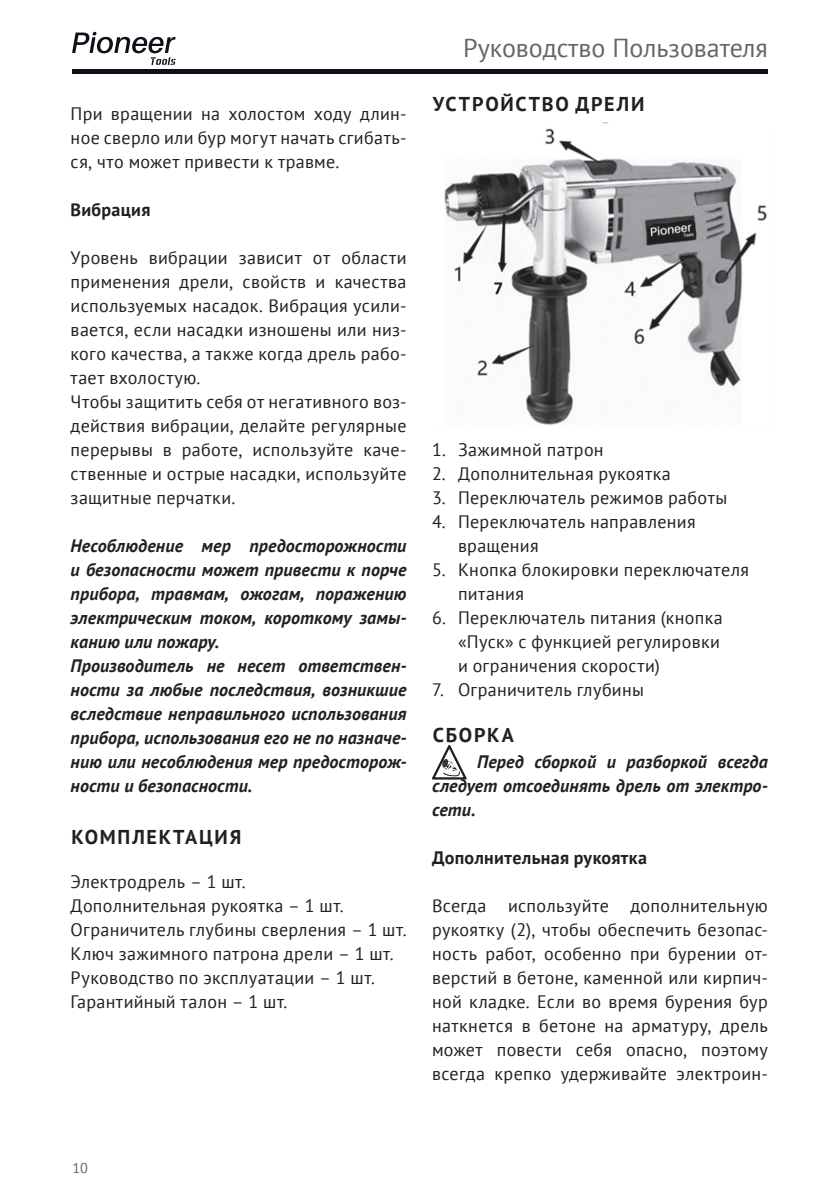
<style>
.page{position:relative;width:840px;height:1191px;background:#fff}
.page>*{position:absolute;margin:0;border:0;box-sizing:border-box;transform-origin:0 0}
.t1{font:26px "PT Sans";color:#626669}
.Заголовки{font:700 20px "PT Sans";letter-spacing:.085em;color:#231f20}
.Основной_текст{font:18px/24px "PT Sans";letter-spacing:.02em;color:#231f20;text-align:justify}
.Основной_текстовый_б{font:18px/24px "PT Sans";letter-spacing:.02em;color:#231f20;text-align:justify}
.внимание{font:italic 700 18px/24px "PT Sans";letter-spacing:.01em;color:#231f20;text-align:justify}
.Основной_текст_для_с{font:18px/24px "PT Sans";letter-spacing:.015em;color:#231f20}
.ПОДзагаловки{font:700 18px "PT Sans";letter-spacing:.015em;color:#231f20}
.t2{font:14.2px "PT Sans";color:#626669}
</style>
<div class="page">
<hr style="left:72px;top:69px;width:695px;height:4px;background:#0d1016">
<svg style="left:72px;top:32px;width:103px;height:33px"></svg>
<img style="left:444px;top:123px;width:323px;height:302px">
<svg style="left:432px;top:745px;width:34px;height:34px"></svg>
<p class="Основной_текст" style="left:71px;top:101px;width:337px">При вращении на холостом ходу длин&shy;ное сверло или бур могут начать сгибать&shy;ся, что может привести к травме.</p>
<p class="ПОДзагаловки" style="left:71px;top:198px;width:81px">Вибрация</p>
<p class="Основной_текст" style="left:71px;top:245px;width:337px">Уровень вибрации зависит от области применения дрели, свойств и качества используемых насадок. Вибрация усили&shy;вается, если насадки изношены или низ&shy;кого качества, а также когда дрель рабо&shy;тает вхолостую.</p>
<p class="Основной_текст" style="left:71px;top:389px;width:337px">Чтобы защитить себя от негативного воз&shy;действия вибрации, делайте регулярные перерывы в работе, используйте каче&shy;ственные и острые насадки, используйте защитные перчатки.</p>
<p class="внимание" style="left:71px;top:533px;width:337px">Несоблюдение мер предосторожности и безопасности может привести к порче прибора, травмам, ожогам, поражению электрическим током, короткому замы&shy;канию или пожару.</p>
<p class="внимание" style="left:71px;top:653px;width:337px">Производитель не несет ответствен&shy;ности за любые последствия, возникшие вследствие неправильного использования прибора, использования его не по назначе&shy;нию или несоблюдения мер предосторож&shy;ности и безопасности.</p>
<p class="Заголовки" style="left:71px;top:823px;width:171px">КОМПЛЕКТАЦИЯ</p>
<p class="Основной_текстовый_б" style="left:71px;top:869px;width:176px">Электродрель – 1 шт.</p>
<p class="Основной_текстовый_б" style="left:71px;top:893px;width:274px">Дополнительная рукоятка – 1 шт.</p>
<p class="Основной_текстовый_б" style="left:71px;top:917px;width:337px">Ограничитель глубины сверления – 1 шт.</p>
<p class="Основной_текстовый_б" style="left:71px;top:941px;width:324px">Ключ зажимного патрона дрели – 1 шт.</p>
<p class="Основной_текстовый_б" style="left:71px;top:965px;width:305px">Руководство по эксплуатации – 1 шт.</p>
<p class="Основной_текстовый_б" style="left:71px;top:989px;width:218px">Гарантийный талон – 1 шт.</p>
<h1 class="t1" style="left:463px;top:31px;width:306px">Руководство Пользователя</h1>
<p class="Заголовки" style="left:432px;top:91px;width:213px">УСТРОЙСТВО ДРЕЛИ</p>
<p class="Основной_текст_для_с" style="left:432px;top:437px;width:173px">1. Зажимной патрон</p>
<p class="Основной_текст_для_с" style="left:432px;top:461px;width:240px">2. Дополнительная рукоятка</p>
<p class="Основной_текст_для_с" style="left:432px;top:485px;width:297px">3. Переключатель режимов работы</p>
<p class="Основной_текст_для_с" style="left:458px;top:509px;width:239px;text-indent:-26px">4. Переключатель направления вращения</p>
<p class="Основной_текст_для_с" style="left:458px;top:557px;width:292px;text-indent:-26px">5. Кнопка блокировки переключателя питания</p>
<p class="Основной_текст_для_с" style="left:458px;top:605px;width:266px;text-indent:-26px">6. Переключатель питания (кнопка «Пуск» с функцией регулировки и ограничения скорости)</p>
<p class="Основной_текст_для_с" style="left:432px;top:677px;width:213px">7. Ограничитель глубины</p>
<p class="Заголовки" style="left:432px;top:722px;width:83px">СБОРКА</p>
<p class="внимание" style="left:432px;top:749px;width:337px;text-indent:45px">Перед сборкой и разборкой всегда следует отсоединять дрель от электро&shy;сети.</p>
<p class="ПОДзагаловки" style="left:432px;top:846px;width:216px">Дополнительная рукоятка</p>
<p class="Основной_текстовый_б" style="left:432px;top:893px;width:337px">Всегда используйте дополнительную рукоятку (2), чтобы обеспечить безопас&shy;ность работ, особенно при бурении от&shy;верстий в бетоне, каменной или кирпич&shy;ной кладке. Если во время бурения бур наткнется в бетоне на арматуру, дрель может повести себя опасно, поэтому всегда крепко удерживайте электроин-</p>
<p class="t2" style="left:72px;top:1158px;width:17px">10</p>
</div>
